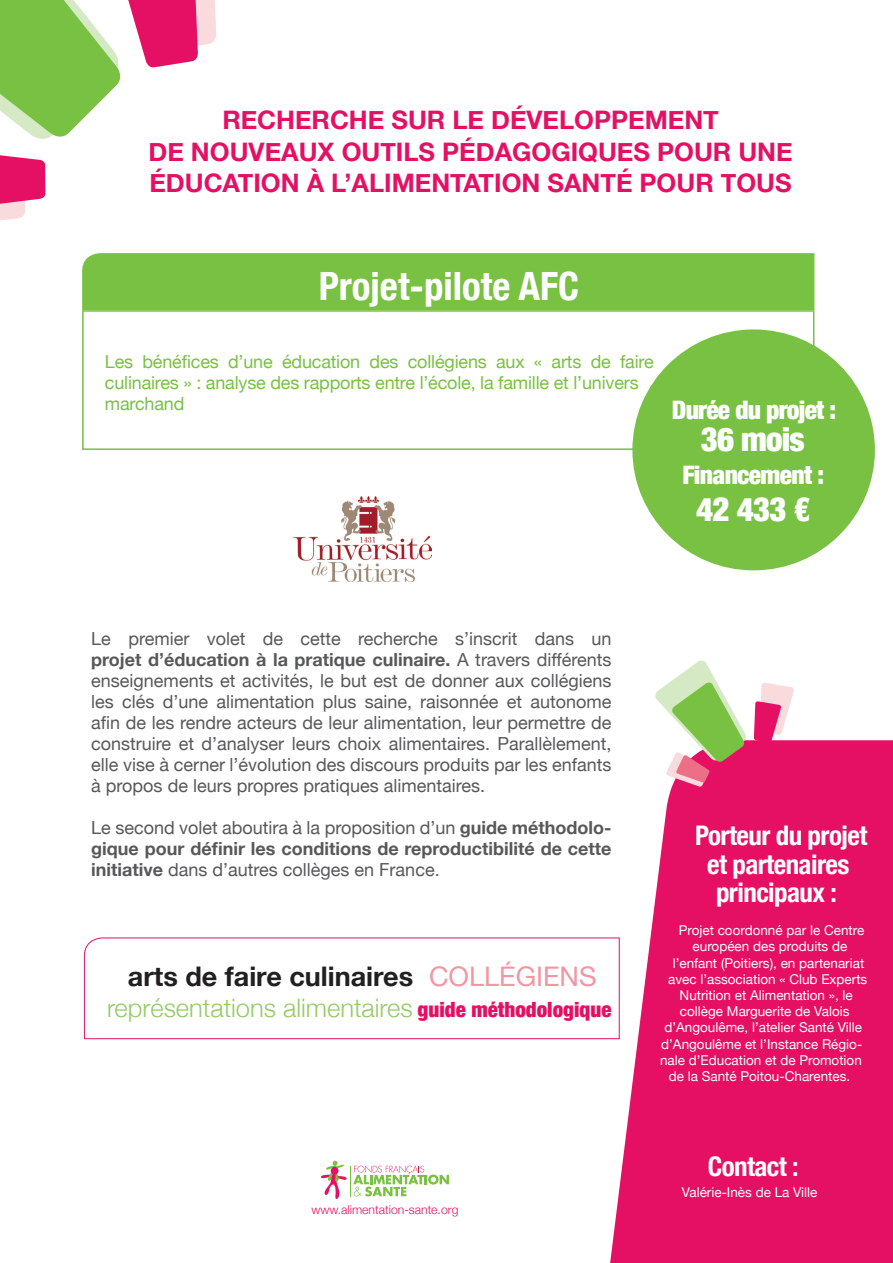
<style>
.page{position:relative;width:893px;height:1263px;background:#fff}
.page>*{position:absolute;margin:0;border:0;box-sizing:border-box;transform-origin:0 0}
.t1{font:700 condensed 39px "Helvetica Neue";color:#fff}
.t2{font:900 condensed 33px "Helvetica Neue";letter-spacing:-.025em;color:#fff}
.Texte_rondencadré{font:700 condensed 27px/28.5px "Helvetica Neue";letter-spacing:-.02em;color:#fff;text-align:center}
.t3{font:700 27px "Helvetica Neue";color:#231f20}
.t4{font:700 25.5px/31.5px "Helvetica Neue";color:#e50f63;text-align:center}
.t5{font:300 25.5px "Helvetica Neue";color:#94cb64}
.t6{font:900 condensed 25.5px "Helvetica Neue";letter-spacing:-.03em;color:#fff}
.t7{font:18px/21px "Helvetica Neue";color:#57585a;text-align:justify}
.t8{font:700 18px/21px "Helvetica Neue";color:#57585a;text-align:justify}
.t9{font:18px/21px "Helvetica Neue";letter-spacing:-.01em;color:#79c142}
.Texte_rondencadré-2{font:13.5px "Helvetica Neue";color:#fff}
.t10{font:300 12.15px "Helvetica Neue";color:#e50f63}
.s1{font-weight:700}
.s2{font-weight:400}
.s3{font-weight:400;color:#f196a2}
.s4{font-weight:900;font-stretch:condensed;font-size:21px;color:#e50f63}
</style>
<div class="page">
<hr style="left:350px;top:1166px;width:1px;height:30px;background:#79c142">
<svg style="left:321px;top:1160px;width:26px;height:39px"></svg>
<svg style="left:353px;top:1165px;width:96px;height:31px"></svg>
<svg style="left:607px;top:740px;width:286px;height:523px;background:#e72a74"></svg>
<svg style="left:0;top:0;width:216px;height:139px"></svg>
<svg style="left:0;top:155px;width:45px;height:66px"></svg>
<svg style="left:754px;top:683px;width:40px;height:60px"></svg>
<svg style="left:654px;top:660px;width:93px;height:127px"></svg>
<div style="left:82px;top:310px;width:732px;height:140px;border:2px solid #79c142"></div>
<div style="left:82px;top:253px;width:732px;height:57px;background:#79c142"></div>
<img style="left:293px;top:497px;width:138px;height:84px">
<div style="left:632px;top:329px;width:243px;height:241px;background:#79c142;border-radius:50%"></div>
<svg style="left:84px;top:937px;width:536px;height:102px"></svg>
<p class="t4" style="left:148px;top:104px;width:646px">RECHERCHE SUR LE DÉVELOPPEMENT<br>DE NOUVEAUX OUTILS PÉDAGOGIQUES POUR UNE<br>ÉDUCATION À L’ALIMENTATION SANTÉ POUR TOUS</p>
<p class="t1" style="left:319px;top:263px;width:262px">Projet-pilote AFC</p>
<p class="t9" style="left:105px;top:350px;width:550px">Les bénéfices d’une éducation des collégiens aux « arts de faire culinaires » : analyse des rapports entre l’école, la famille et l’univers marchand</p>
<p class="t6" style="left:672px;top:394px;width:166px">Durée du projet :</p>
<p class="t2" style="left:701px;top:419px;width:105px">36 mois</p>
<p class="t6" style="left:682px;top:459px;width:143px">Financement :</p>
<p class="t2" style="left:696px;top:489px;width:116px">42 433 €</p>
<p class="t7" style="left:91px;top:628px;width:522px">Le premier volet de cette recherche s’inscrit dans un <span class="s1">projet d’éducation à la pratique culinaire.</span> A travers différents enseignements et activités, le but est de donner aux collégiens les clés d’une alimentation plus saine, raisonnée et autonome afin de les rendre acteurs de leur alimentation, leur permettre de construire et d’analyser leurs choix alimentaires. Parallèlement, elle vise à cerner l’évolution des discours produits par les enfants à propos de leurs propres pratiques alimentaires.</p>
<p class="t8" style="left:91px;top:817px;width:522px"><span class="s2">Le second volet aboutira à la proposition d’un</span> guide méthodolo&shy;gique pour définir les conditions de reproductibilité de cette initiative <span class="s2">dans d’autres collèges en France.</span></p>
<p class="t3" style="left:128px;top:959px;width:470px">arts de faire culinaires <span class="s3">COLLÉGIENS</span></p>
<p class="t5" style="left:107px;top:992px;width:506px">représentations alimentaires <span class="s4">guide méthodologique</span></p>
<p class="t10" style="left:311px;top:1202px;width:149px">www.alimentation-sante.org</p>
<p class="Texte_rondencadré" style="left:695px;top:821px;width:174px">Porteur du projet et partenaires principaux :</p>
<p class="Texte_rondencadré-2" style="left:679px;top:922px;width:187px">Projet coordonné par le Centre</p>
<p class="Texte_rondencadré-2" style="left:693px;top:938px;width:156px">européen des produits de</p>
<p class="Texte_rondencadré-2" style="left:673px;top:955px;width:193px">l’enfant (Poitiers), en partenariat</p>
<p class="Texte_rondencadré-2" style="left:668px;top:971px;width:201px">avec l’association « Club Experts</p>
<p class="Texte_rondencadré-2" style="left:680px;top:987px;width:175px">Nutrition et Alimentation », le</p>
<p class="Texte_rondencadré-2" style="left:680px;top:1003px;width:171px">collège Marguerite de Valois</p>
<p class="Texte_rondencadré-2" style="left:664px;top:1019px;width:199px">d’Angoulême, l’atelier Santé Ville</p>
<p class="Texte_rondencadré-2" style="left:661px;top:1036px;width:203px">d’Angoulême et l’Instance Régio-</p>
<p class="Texte_rondencadré-2" style="left:660px;top:1052px;width:203px">nale d’Education et de Promotion</p>
<p class="Texte_rondencadré-2" style="left:669px;top:1068px;width:183px">de la Santé Poitou-Charentes.</p>
<p class="Texte_rondencadré" style="left:708px;top:1152px;width:93px">Contact :</p>
<p class="Texte_rondencadré-2" style="left:682px;top:1184px;width:137px">Valérie-Inès de La Ville</p>
</div>
